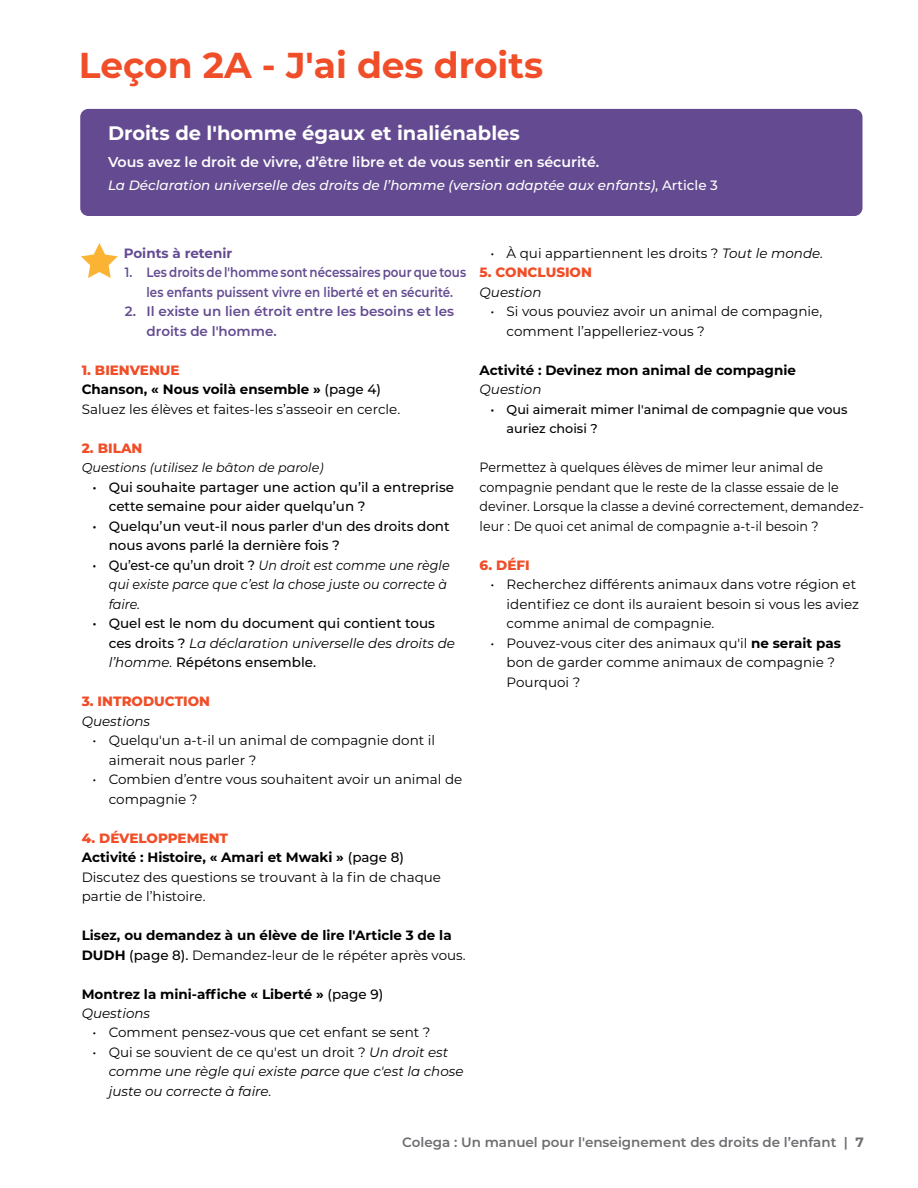
<style>
.page{position:relative;width:918px;height:1188px;background:#fff}
.page>*{position:absolute;margin:0;border:0;box-sizing:border-box;transform-origin:0 0}
.t1{font:700 36px "Montserrat";color:#f04e28}
.t2{font:700 19.5px "Montserrat";color:#fff}
.t3{font:600 14.25px "Montserrat";color:#fff}
.t4{font:13.5px/19.5px "Montserrat";color:#000}
.t5{font:500 13.5px/19.5px "Montserrat";color:#000}
.t6{font:13.5px/19.5px "Montserrat";color:#000;scale:.94 1}
.t7{font:700 13.5px/19.5px "Montserrat";color:#000}
.t8{font:italic 13.5px/19.5px "Montserrat";color:#000}
.t9{font:italic 13.5px/19.5px "Montserrat";color:#000;scale:.94 1}
.t10{font:600 13.5px/19.5px "Montserrat";color:#644b91;scale:.88 1}
.t11{font:italic 500 13.5px "Montserrat";color:#fff}
.t12{font:600 13.5px/19.5px "Montserrat";color:#644b91}
.t13{font:600 13.5px "Montserrat";color:#6d6e71}
.t14{font:800 13.5px "Montserrat";color:#f04e28}
.t15{font:700 13.5px "Montserrat";color:#644b91}
.t16{font:500 12.75px/19.5px "Montserrat";color:#000}
.t17{font:italic 12.75px "Montserrat";color:#000}
.s1{font-style:normal}
.s2{font-weight:800;color:#f04e28}
.s3{font-weight:700}
.s4{font-weight:500}
.s5{font-weight:500;font-style:normal}
.s6{font-weight:400;font-style:italic}
.s7{font-weight:400}
.s8{font-style:italic}
</style>
<div class="page">
<div style="left:80px;top:109px;width:782px;height:107px;background:#644b91;border-radius:8px"></div>
<svg style="left:81px;top:243px;width:37px;height:35px"></svg>
<h1 class="t1" style="left:79px;top:39px;width:466px">Leçon 2A - J'ai des droits</h1>
<h2 class="t2" style="left:108px;top:119px;width:413px">Droits de l'homme égaux et inaliénables</h2>
<p class="t3" style="left:108px;top:152px;width:493px">Vous avez le droit de vivre, d’être libre et de vous sentir en sécurité.</p>
<p class="t11" style="left:108px;top:176px;width:611px">La Déclaration universelle des droits de l’homme (version adaptée aux enfants)<span class="s1">, Article 3</span></p>
<p class="t15" style="left:124px;top:243px;width:110px">Points à retenir</p>
<p class="t10" style="left:147px;top:262px;width:365px;text-indent:-22px">1. Les droits de l'homme sont nécessaires pour que tous les enfants puissent vivre en liberté et en sécurité.</p>
<p class="t12" style="left:147px;top:301px;width:309px;text-indent:-22px">2. Il existe un lien étroit entre les besoins et les droits de l'homme.</p>
<p class="t4" style="left:82px;top:360px;width:320px"><span class="s2">1. BIENVENUE<br></span><span class="s3">Chanson, « Nous voilà ensemble »</span> <span class="s4">(page 4)<br></span>Saluez les élèves et faites-les s’asseoir en cercle.</p>
<p class="t14" style="left:82px;top:438px;width:62px">2. BILAN</p>
<p class="t17" style="left:82px;top:459px;width:243px">Questions (utilisez le bâton de parole)</p>
<p class="t5" style="left:109px;top:476px;width:347px;text-indent:-16px">• Qui souhaite partager une action qu’il a entreprise cette semaine pour aider quelqu’un ?</p>
<p class="t5" style="left:109px;top:515px;width:342px;text-indent:-16px">• Quelqu’un veut-il nous parler d'un des droits dont nous avons parlé la dernière fois ?</p>
<p class="t9" style="left:109px;top:555px;width:364px;text-indent:-16px"><span class="s5">• Qu’est-ce qu’un droit ?</span> Un droit est comme une règle qui existe parce que c’est la chose juste ou correcte à faire.</p>
<p class="t5" style="left:109px;top:613px;width:348px;text-indent:-16px">• Quel est le nom du document qui contient tous ces droits ? <span class="s6">La déclaration universelle des droits de l’homme.</span> Répétons ensemble.</p>
<p class="t14" style="left:82px;top:691px;width:130px">3. INTRODUCTION</p>
<p class="t8" style="left:82px;top:711px;width:70px">Questions</p>
<p class="t4" style="left:109px;top:730px;width:328px;text-indent:-16px">• Quelqu'un a-t-il un animal de compagnie dont il aimerait nous parler ?</p>
<p class="t4" style="left:109px;top:769px;width:355px;text-indent:-16px">• Combien d’entre vous souhaitent avoir un animal de compagnie ?</p>
<p class="t4" style="left:82px;top:828px;width:361px"><span class="s2">4. DÉVELOPPEMENT<br></span><span class="s3">Activité : Histoire, « Amari et Mwaki »</span> <span class="s4">(page 8)<br></span>Discutez des questions se trouvant à la fin de chaque partie de l’histoire.</p>
<p class="t7" style="left:82px;top:925px;width:386px">Lisez, ou demandez à un élève de lire l'Article 3 de la<br>DUDH <span class="s4">(page 8).</span> <span class="s7">Demandez-leur de le répéter après vous.</span></p>
<p class="t7" style="left:82px;top:983px;width:303px">Montrez la mini-affiche « Liberté » <span class="s4">(page 9)<br></span><span class="s6">Questions</span></p>
<p class="t4" style="left:93px;top:1022px;width:339px">• Comment pensez-vous que cet enfant se sent ?</p>
<p class="t8" style="left:109px;top:1042px;width:356px;text-indent:-16px"><span class="s1">• Qui se souvient de ce qu'est un droit ?</span> Un droit est comme une règle qui existe parce que c'est la chose juste ou correcte à faire.</p>
<p class="t4" style="left:490px;top:243px;width:334px">• À qui appartiennent les droits ? <span class="s8">Tout le monde.</span></p>
<p class="t14" style="left:480px;top:262px;width:114px">5. CONCLUSION</p>
<p class="t8" style="left:480px;top:282px;width:63px">Question</p>
<p class="t4" style="left:507px;top:301px;width:317px;text-indent:-16px">• Si vous pouviez avoir un animal de compagnie, comment l’appelleriez-vous ?</p>
<p class="t7" style="left:480px;top:359px;width:318px">Activité : Devinez mon animal de compagnie</p>
<p class="t8" style="left:480px;top:379px;width:63px">Question</p>
<p class="t16" style="left:507px;top:399px;width:342px;text-indent:-16px">• Qui aimerait mimer l'animal de compagnie que vous auriez choisi ?</p>
<p class="t6" style="left:480px;top:457px;width:410px">Permettez à quelques élèves de mimer leur animal de compagnie pendant que le reste de la classe essaie de le deviner. Lorsque la classe a deviné correctement, demandez&shy;leur : De quoi cet animal de compagnie a-t-il besoin ?</p>
<p class="t14" style="left:480px;top:555px;width:52px">6. DÉFI</p>
<p class="t4" style="left:507px;top:574px;width:354px;text-indent:-16px">• Recherchez différents animaux dans votre région et identifiez ce dont ils auraient besoin si vous les aviez comme animal de compagnie.</p>
<p class="t4" style="left:507px;top:633px;width:336px;text-indent:-16px">• Pouvez-vous citer des animaux qu'il <span class="s3">ne serait pas </span>bon de garder comme animaux de compagnie ?<br>Pourquoi ?</p>
<p class="t13" style="left:402px;top:1133px;width:463px">Colega : Un manuel pour l'enseignement des droits de l’enfant | <span class="s3">7</span></p>
</div>
